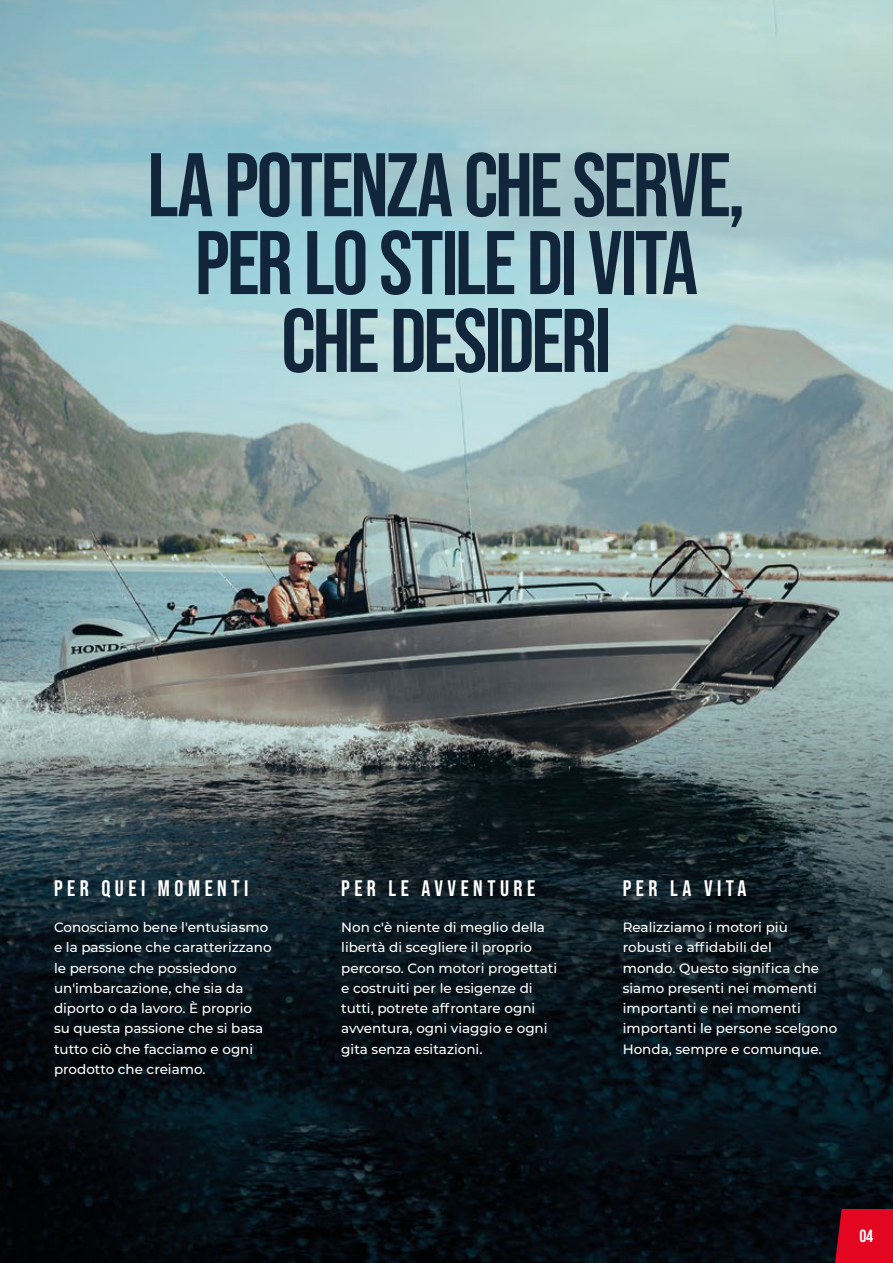
<style>
.page{position:relative;width:893px;height:1263px;background:#fff}
.page>*{position:absolute;margin:0;border:0;box-sizing:border-box;transform-origin:0 0}
.t1{font:700 90px/77.8px "Bebas Neue Pro";letter-spacing:-.03em;color:#11263b;text-align:center}
.t2{font:700 22.5px "Bebas Neue Pro";letter-spacing:.2em;color:#fff}
.t3{font:700 17.55px "Bebas Neue Pro";color:#fff}
.t4{font:500 13.5px/20.2px "Montserrat";color:#fff}
</style>
<div class="page">
<img style="left:0;top:0;width:893px;height:1263px">
<div style="left:835px;top:1209px;width:58px;height:54px;background:#e40521"></div>
<h1 class="t1" style="left:147px;top:145px;width:600px">LA POTENZA CHE SERVE,<br>PER LO STILE DI VITA<br>CHE DESIDERI</h1>
<h2 class="t2" style="left:54px;top:876px;width:196px">PER QUEI MOMENTI</h2>
<h2 class="t2" style="left:341px;top:876px;width:196px">PER LE AVVENTURE</h2>
<h2 class="t2" style="left:623px;top:876px;width:125px">PER LA VITA</h2>
<p class="t4" style="left:341px;top:916px;width:218px">Non c'è niente di meglio della libertà di scegliere il proprio percorso. Con motori progettati e costruiti per le esigenze di tutti, potrete affrontare ogni avventura, ogni viaggio e ogni gita senza esitazioni.</p>
<p class="t4" style="left:623px;top:916px;width:216px">Realizziamo i motori più robusti e affidabili del<br>mondo. Questo significa che siamo presenti nei momenti importanti e nei momenti importanti le persone scelgono<br>Honda, sempre e comunque.</p>
<p class="t4" style="left:54px;top:916px;width:219px">Conosciamo bene l'entusiasmo e la passione che caratterizzano le persone che possiedono un'imbarcazione, che sia da diporto o da lavoro. È proprio<br>su questa passione che si basa tutto ciò che facciamo e ogni prodotto che creiamo.</p>
<p class="t3" style="left:859px;top:1226px;width:15px">04</p>
</div>
